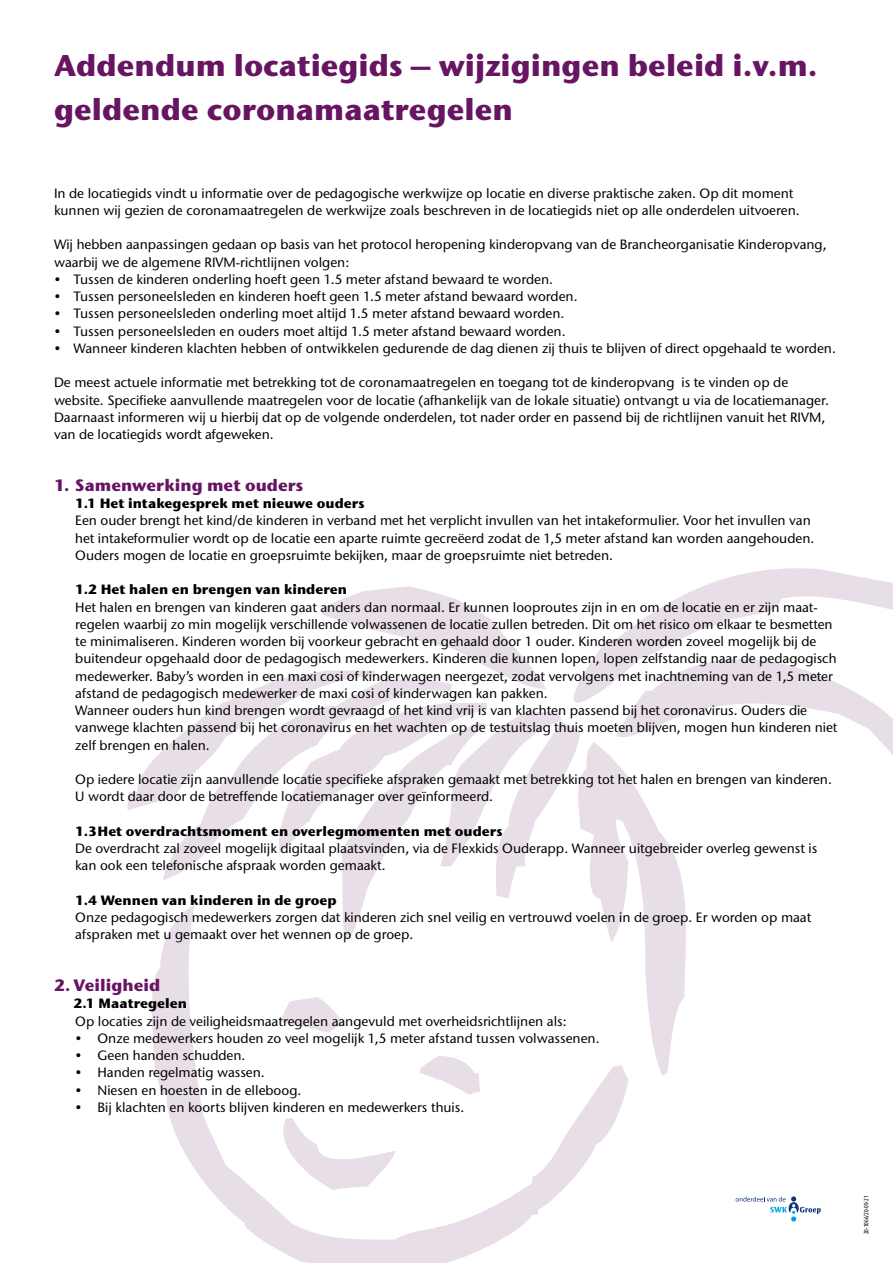
<style>
.page{position:relative;width:893px;height:1263px;background:#fff}
.page>*{position:absolute;margin:0;border:0;box-sizing:border-box;transform-origin:0 0}
.t1{font:700 30px/43.5px "Stone Sans ITC Std";color:#671463}
.t2{font:700 16.5px "Stone Sans ITC Std";color:#671463}
.t3{font:500 13.5px/17.2px "Stone Sans ITC Std";color:#000}
.t4{font:700 13.5px "Stone Sans ITC Std";color:#000}
.t5{font:condensed 6.75px "Myriad Pro";color:#000}
</style>
<div class="page">
<svg style="left:166px;top:1095px;width:459px;height:168px"></svg>
<svg style="left:272px;top:1118px;width:123px;height:72px"></svg>
<svg style="left:704px;top:568px;width:189px;height:18px;fill:#e8dee8"></svg>
<svg style="left:127px;top:586px;width:766px;height:509px"></svg>
<svg style="left:736px;top:1196px;width:85px;height:25px"></svg>
<h1 class="t1" style="left:54px;top:43px;width:765px">Addendum locatiegids – wijzigingen beleid i.v.m. geldende coronamaatregelen</h1>
<p class="t3" style="left:54px;top:184px;width:747px">In de locatiegids vindt u informatie over de pedagogische werkwijze op locatie en diverse praktische zaken. Op dit moment kunnen wij gezien de coronamaatregelen de werkwijze zoals beschreven in de locatiegids niet op alle onderdelen uitvoeren.</p>
<p class="t3" style="left:54px;top:236px;width:774px">Wij hebben aanpassingen gedaan op basis van het protocol heropening kinderopvang van de Brancheorganisatie Kinderopvang, waarbij we de algemene RIVM-richtlijnen volgen:</p>
<p class="t3" style="left:54px;top:270px;width:501px">• Tussen de kinderen onderling hoeft geen 1.5 meter afstand bewaard te worden.</p>
<p class="t3" style="left:54px;top:288px;width:525px">• Tussen personeelsleden en kinderen hoeft geen 1.5 meter afstand bewaard worden.</p>
<p class="t3" style="left:54px;top:305px;width:512px">• Tussen personeelsleden onderling moet altijd 1.5 meter afstand bewaard worden.</p>
<p class="t3" style="left:54px;top:322px;width:513px">• Tussen personeelsleden en ouders moet altijd 1.5 meter afstand bewaard worden.</p>
<p class="t3" style="left:54px;top:339px;width:783px">• Wanneer kinderen klachten hebben of ontwikkelen gedurende de dag dienen zij thuis te blijven of direct opgehaald te worden.</p>
<p class="t3" style="left:54px;top:374px;width:777px">De meest actuele informatie met betrekking tot de coronamaatregelen en toegang tot de kinderopvang is te vinden op de website. Specifieke aanvullende maatregelen voor de locatie (afhankelijk van de lokale situatie) ontvangt u via de locatiemanager.<br>Daarnaast informeren wij u hierbij dat op de volgende onderdelen, tot nader order en passend bij de richtlijnen vanuit het RIVM, van de locatiegids wordt afgeweken.</p>
<p class="t2" style="left:54px;top:474px;width:251px">1. Samenwerking met ouders</p>
<p class="t4" style="left:75px;top:495px;width:291px">1.1 Het intakegesprek met nieuwe ouders</p>
<p class="t3" style="left:75px;top:512px;width:741px">Een ouder brengt het kind/de kinderen in verband met het verplicht invullen van het intakeformulier. Voor het invullen van het intakeformulier wordt op de locatie een aparte ruimte gecreëerd zodat de 1,5 meter afstand kan worden aangehouden.<br>Ouders mogen de locatie en groepsruimte bekijken, maar de groepsruimte niet betreden.</p>
<p class="t4" style="left:75px;top:581px;width:273px">1.2 Het halen en brengen van kinderen</p>
<p class="t3" style="left:75px;top:598px;width:764px">Het halen en brengen van kinderen gaat anders dan normaal. Er kunnen looproutes zijn in en om de locatie en er zijn maat&shy;regelen waarbij zo min mogelijk verschillende volwassenen de locatie zullen betreden. Dit om het risico om elkaar te besmetten te minimaliseren. Kinderen worden bij voorkeur gebracht en gehaald door 1 ouder. Kinderen worden zoveel mogelijk bij de buitendeur opgehaald door de pedagogisch medewerkers. Kinderen die kunnen lopen, lopen zelfstandig naar de pedagogisch medewerker. Baby’s worden in een maxi cosi of kinderwagen neergezet, zodat vervolgens met inachtneming van de 1,5 meter afstand de pedagogisch medewerker de maxi cosi of kinderwagen kan pakken.<br>Wanneer ouders hun kind brengen wordt gevraagd of het kind vrij is van klachten passend bij het coronavirus. Ouders die vanwege klachten passend bij het coronavirus en het wachten op de testuitslag thuis moeten blijven, mogen hun kinderen niet zelf brengen en halen.</p>
<p class="t3" style="left:75px;top:771px;width:758px">Op iedere locatie zijn aanvullende locatie specifieke afspraken gemaakt met betrekking tot het halen en brengen van kinderen.<br>U wordt daar door de betreffende locatiemanager over geïnformeerd.</p>
<p class="t4" style="left:75px;top:822px;width:429px">1.3Het overdrachtsmoment en overlegmomenten met ouders</p>
<p class="t3" style="left:75px;top:840px;width:743px">De overdracht zal zoveel mogelijk digitaal plaatsvinden, via de Flexkids Ouderapp. Wanneer uitgebreider overleg gewenst is kan ook een telefonische afspraak worden gemaakt.</p>
<p class="t4" style="left:75px;top:891px;width:263px">1.4 Wennen van kinderen in de groep</p>
<p class="t3" style="left:75px;top:909px;width:738px">Onze pedagogisch medewerkers zorgen dat kinderen zich snel veilig en vertrouwd voelen in de groep. Er worden op maat afspraken met u gemaakt over het wennen op de groep.</p>
<p class="t2" style="left:54px;top:975px;width:108px">2. Veiligheid</p>
<p class="t4" style="left:73px;top:995px;width:115px">2.1 Maatregelen</p>
<p class="t3" style="left:75px;top:1012px;width:493px">Op locaties zijn de veiligheidsmaatregelen aangevuld met overheidsrichtlijnen als:</p>
<p class="t3" style="left:75px;top:1029px;width:526px">• Onze medewerkers houden zo veel mogelijk 1,5 meter afstand tussen volwassenen.</p>
<p class="t3" style="left:75px;top:1047px;width:172px">• Geen handen schudden.</p>
<p class="t3" style="left:75px;top:1064px;width:191px">• Handen regelmatig wassen.</p>
<p class="t3" style="left:75px;top:1081px;width:228px">• Niesen en hoesten in de elleboog.</p>
<p class="t3" style="left:75px;top:1098px;width:391px">• Bij klachten en koorts blijven kinderen en medewerkers thuis.</p>
<p class="t5" style="left:862px;top:1234px;width:40px;rotate:-90deg">20-1066/20-09-21</p>
</div>
